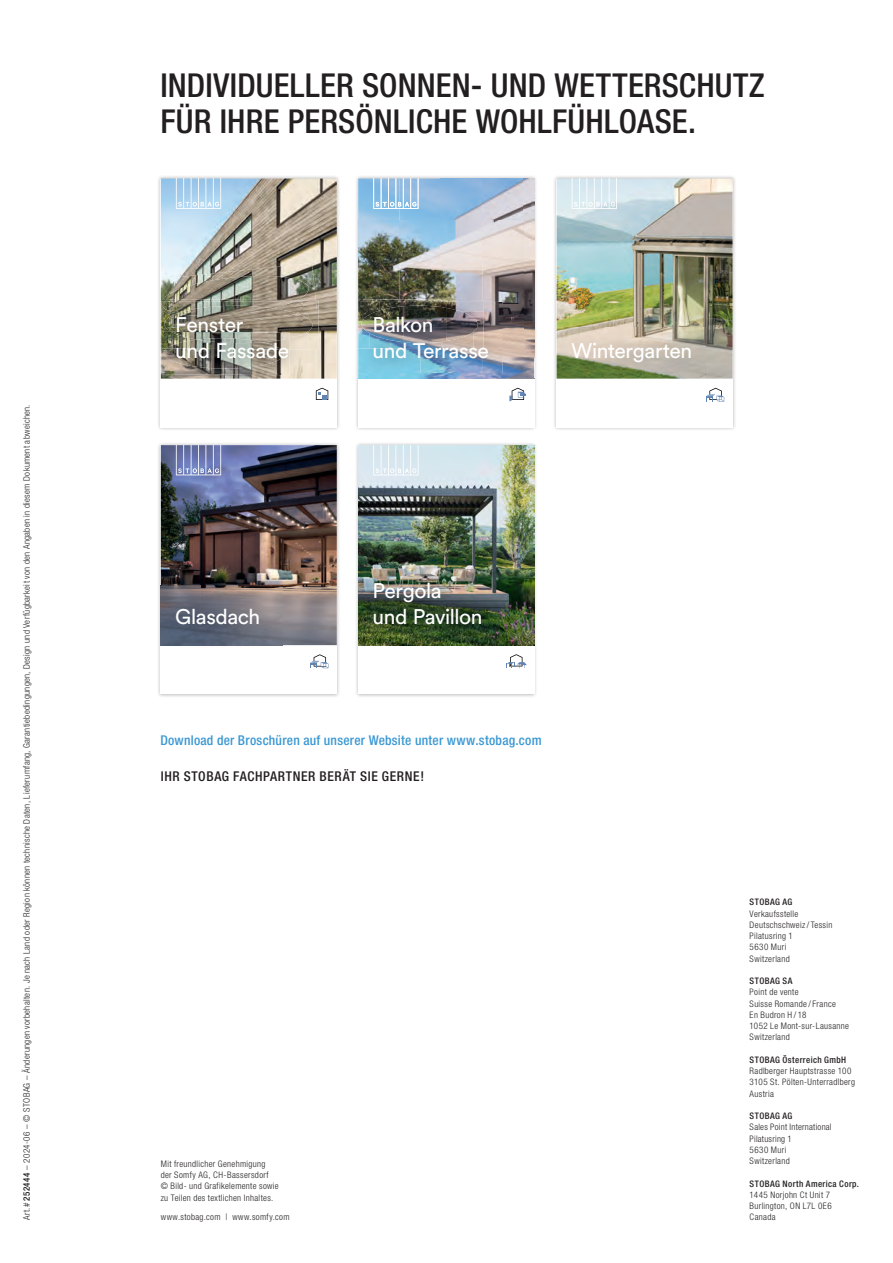
<style>
.page{position:relative;width:893px;height:1263px;background:#fff}
.page>*{position:absolute;margin:0;border:0;box-sizing:border-box;transform-origin:0 0}
.t1{font:500 condensed 33px/36px "Helvetica Neue LT Pro";letter-spacing:.005em;color:#231f20}
.t2{font:21px/25.7px "Circular XX";letter-spacing:-.025em;color:#fff}
.t3{font:500 condensed 13.5px "Helvetica Neue LT Pro";letter-spacing:.02em;color:#3b98d3}
.t4{font:500 condensed 13.5px "Helvetica Neue LT Pro";letter-spacing:.045em;color:#231f20}
.t5{font:300 condensed 9px/11.2px "Helvetica Neue LT Pro";letter-spacing:.035em;color:#231f20}
.t6{font:500 condensed 9px "Helvetica Neue LT Pro";letter-spacing:.045em;color:#231f20}
.s1{font-weight:500}
</style>
<div class="page">
<div style="left:157px;top:441px;width:184px;height:257px;background:#231f20;opacity:.32"></div>
<div style="left:161px;top:445px;width:176px;height:249px;background:#fff"></div>
<img style="left:161px;top:445px;width:176px;height:200px">
<svg style="left:176px;top:445px;width:45px;height:30px"></svg>
<svg style="left:310px;top:654px;width:18px;height:14px"></svg>
<img style="left:161px;top:585px;width:121px;height:61px">
<div style="left:354px;top:441px;width:184px;height:257px;background:#231f20;opacity:.32"></div>
<div style="left:358px;top:445px;width:176px;height:249px;background:#fff"></div>
<img style="left:358px;top:445px;width:176px;height:200px">
<svg style="left:373px;top:445px;width:45px;height:30px"></svg>
<svg style="left:507px;top:654px;width:20px;height:14px"></svg>
<div style="left:360px;top:569px;width:135px;height:70px;background:#231f20;opacity:.6"></div>
<div style="left:157px;top:175px;width:184px;height:256px;background:#231f20;opacity:.32"></div>
<div style="left:161px;top:179px;width:176px;height:249px;background:#fff"></div>
<img style="left:161px;top:179px;width:176px;height:200px">
<svg style="left:176px;top:179px;width:45px;height:30px"></svg>
<img style="left:223px;top:263px;width:91px;height:19px">
<img style="left:161px;top:274px;width:51px;height:17px">
<svg style="left:212px;top:272px;width:11px;height:4px"></svg>
<img style="left:309px;top:282px;width:7px;height:17px">
<img style="left:161px;top:291px;width:2px;height:8px">
<img style="left:163px;top:276px;width:146px;height:23px">
<img style="left:308px;top:300px;width:11px;height:50px">
<img style="left:303px;top:334px;width:5px;height:16px">
<img style="left:161px;top:299px;width:156px;height:30px">
<img style="left:161px;top:299px;width:136px;height:6px">
<img style="left:303px;top:316px;width:10px;height:18px">
<img style="left:161px;top:348px;width:128px;height:27px">
<svg style="left:161px;top:329px;width:1px;height:19px"></svg>
<svg style="left:316px;top:388px;width:12px;height:12px"></svg>
<img style="left:290px;top:350px;width:13px;height:23px">
<img style="left:162px;top:329px;width:141px;height:21px">
<img style="left:162px;top:302px;width:141px;height:27px">
<img style="left:162px;top:302px;width:131px;height:11px">
<img style="left:166px;top:314px;width:137px;height:24px">
<img style="left:164px;top:308px;width:135px;height:20px">
<img style="left:177px;top:306px;width:96px;height:10px">
<img style="left:162px;top:350px;width:128px;height:23px">
<img style="left:162px;top:332px;width:128px;height:18px">
<img style="left:171px;top:332px;width:119px;height:10px">
<img style="left:164px;top:348px;width:120px;height:21px">
<img style="left:166px;top:340px;width:115px;height:9px">
<img style="left:197px;top:338px;width:66px;height:5px">
<div style="left:354px;top:175px;width:184px;height:256px;background:#231f20;opacity:.32"></div>
<div style="left:358px;top:179px;width:176px;height:249px;background:#fff"></div>
<img style="left:358px;top:378px;width:176px;height:1px">
<svg style="left:509px;top:388px;width:17px;height:14px"></svg>
<img style="left:358px;top:179px;width:166px;height:84px">
<img style="left:524px;top:179px;width:10px;height:178px">
<img style="left:358px;top:263px;width:124px;height:36px">
<img style="left:482px;top:263px;width:42px;height:42px">
<img style="left:503px;top:305px;width:21px;height:52px">
<img style="left:358px;top:321px;width:11px;height:57px">
<img style="left:493px;top:357px;width:41px;height:21px">
<img style="left:368px;top:373px;width:125px;height:5px">
<svg style="left:373px;top:179px;width:45px;height:30px"></svg>
<img style="left:358px;top:299px;width:126px;height:10px">
<img style="left:358px;top:309px;width:1px;height:39px">
<img style="left:482px;top:302px;width:21px;height:71px">
<img style="left:359px;top:348px;width:123px;height:25px">
<img style="left:359px;top:302px;width:21px;height:19px">
<img style="left:380px;top:302px;width:104px;height:9px">
<img style="left:478px;top:311px;width:6px;height:10px">
<img style="left:473px;top:321px;width:11px;height:29px">
<img style="left:369px;top:343px;width:21px;height:6px">
<img style="left:442px;top:341px;width:31px;height:8px">
<img style="left:390px;top:343px;width:52px;height:6px">
<img style="left:361px;top:306px;width:85px;height:37px">
<img style="left:446px;top:308px;width:32px;height:33px">
<div style="left:553px;top:175px;width:183px;height:256px;background:#231f20;opacity:.32"></div>
<div style="left:557px;top:179px;width:176px;height:249px;background:#fff"></div>
<img style="left:557px;top:179px;width:176px;height:200px">
<svg style="left:572px;top:179px;width:45px;height:30px"></svg>
<svg style="left:706px;top:388px;width:18px;height:14px"></svg>
<img style="left:557px;top:328px;width:149px;height:49px">
<p class="t5" style="left:21px;top:1220px;width:818px;rotate:-90deg">Art.# <span class="s1">252444</span> – 2024-06 – © STOBAG – Änderungen vorbehalten. Je nach Land oder Region können technische Daten, Lieferumfang, Garantiebedingungen, Design und Verfügbarkeit von den Angaben in diesem Dokument abweichen.</p>
<h1 class="t1" style="left:160px;top:66px;width:606px">INDIVIDUELLER SONNEN- UND WETTERSCHUTZ<br>FÜR IHRE PERSÖNLICHE WOHLFÜHLOASE.</h1>
<h2 class="t2" style="left:175px;top:311px;width:115px">Fenster<br>und Fassade</h2>
<h2 class="t2" style="left:373px;top:311px;width:118px">Balkon<br>und Terrasse</h2>
<h2 class="t2" style="left:571px;top:336px;width:123px">Wintergarten</h2>
<h2 class="t2" style="left:175px;top:603px;width:87px">Glasdach</h2>
<h2 class="t2" style="left:373px;top:577px;width:111px">Pergola<br>und Pavillon</h2>
<h3 class="t3" style="left:160px;top:732px;width:383px">Download der Broschüren auf unserer Website unter www.stobag.com</h3>
<h3 class="t4" style="left:161px;top:768px;width:265px">IHR STOBAG FACHPARTNER BERÄT SIE GERNE!</h3>
<p class="t5" style="left:161px;top:1158px;width:119px">Mit freundlicher Genehmigung<br>der Somfy AG, CH-Bassersdorf<br>© Bild- und Grafikelemente sowie zu Teilen des textlichen Inhaltes.</p>
<p class="t5" style="left:161px;top:1211px;width:130px">www.stobag.com | www.somfy.com</p>
<p class="t6" style="left:750px;top:897px;width:44px">STOBAG AG</p>
<p class="t5" style="left:750px;top:908px;width:84px">Verkaufsstelle<br>Deutschschweiz/ Tessin<br>Pilatusring 1<br>5630 Muri<br>Switzerland</p>
<p class="t6" style="left:750px;top:976px;width:44px">STOBAG SA</p>
<p class="t5" style="left:750px;top:986px;width:101px">Point de vente<br>Suisse Romande / France<br>En Budron H / 18<br>1052 Le Mont-sur-Lausanne<br>Switzerland</p>
<p class="t6" style="left:750px;top:1054px;width:98px">STOBAG Österreich GmbH</p>
<p class="t5" style="left:750px;top:1065px;width:107px">Radlberger Hauptstrasse 100<br>3105 St. Pölten-Unterradlberg<br>Austria</p>
<p class="t6" style="left:750px;top:1111px;width:44px">STOBAG AG</p>
<p class="t5" style="left:750px;top:1121px;width:83px">Sales Point International<br>Pilatusring 1<br>5630 Muri<br>Switzerland</p>
<p class="t6" style="left:750px;top:1178px;width:111px">STOBAG North America Corp.</p>
<p class="t5" style="left:750px;top:1189px;width:84px">1445 Norjohn Ct Unit 7<br>Burlington, ON L7L 0E6</p>
<p class="t5" style="left:750px;top:1211px;width:27px">Canada</p>
</div>
